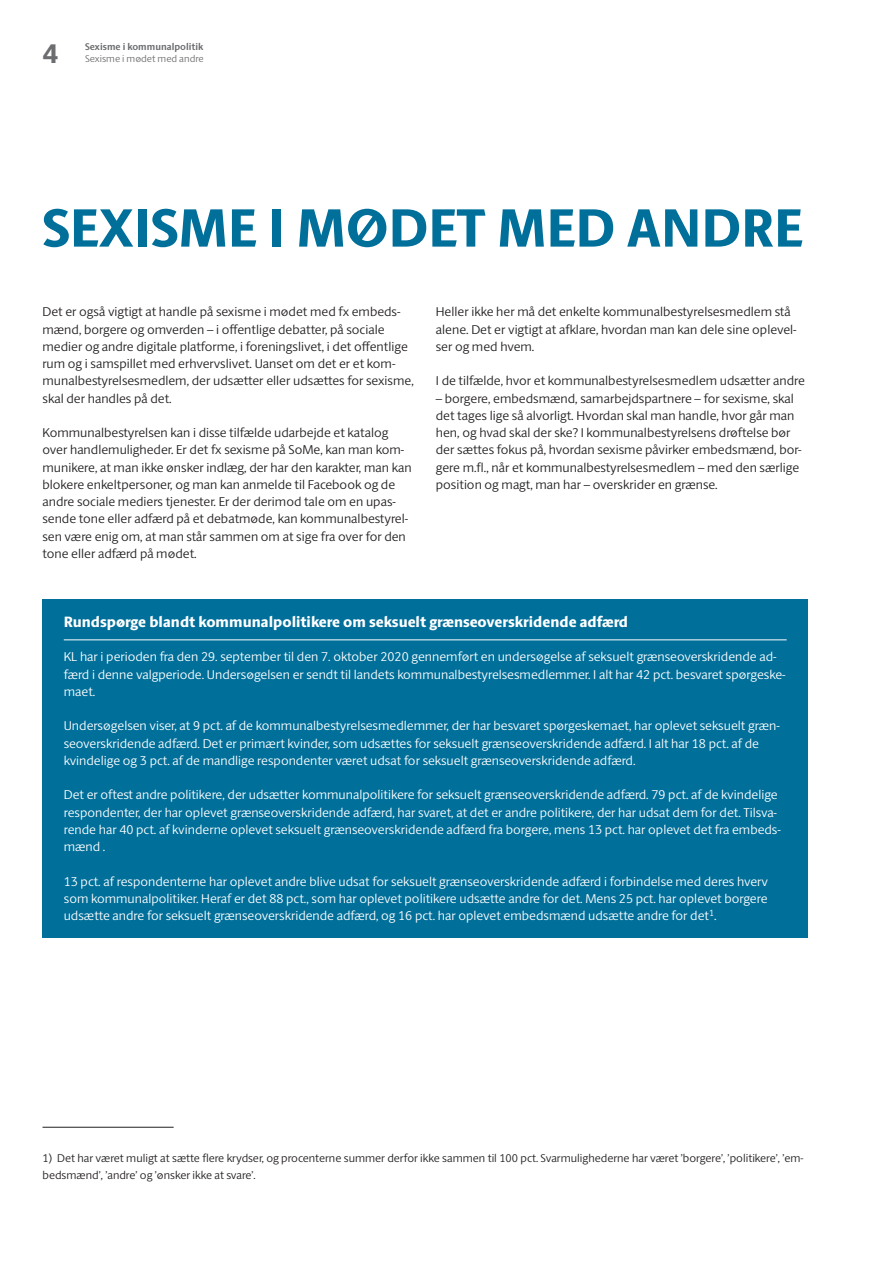
<style>
.page{position:relative;width:893px;height:1263px;background:#fff}
.page>*{position:absolute;margin:0;border:0;box-sizing:border-box;transform-origin:0 0}
.Rubrik_1_-_SANS{font:800 54px "ID Sans";color:#006f9a}
.t1{font:800 27px "ID Sans";color:#6c6d70}
.Brødtekst_-_SERIF{font:800 15px "ID Sans";color:#fff}
.Brødtekst_-_SERIF-2{font:300 12.75px/17.2px "ID Sans";color:#fff}
.Brødtekst_-_SERIF-3{font:300 12.75px/17.2px "ID Sans";color:#231f20}
.Brødtekst_-_SERIF-4{font:300 11.25px/17.2px "ID Sans";color:#231f20}
.t2{font:700 9.75px "ID Sans";color:#6c6d70}
.t3{font:300 9.75px "ID Sans";color:#6c6d70}
</style>
<div class="page">
<div style="left:43px;top:599px;width:765px;height:339px;background:#006f9a"></div>
<hr style="left:64px;top:639px;width:723px;height:1px;background:#fff">
<hr style="left:43px;top:1127px;width:131px;height:1px;background:#231f20">
<h2 class="t1" style="left:43px;top:37px;width:17px">4</h2>
<p class="t2" style="left:85px;top:41px;width:120px">Sexisme i kommunalpolitik</p>
<p class="t3" style="left:85px;top:53px;width:120px">Sexisme i mødet med andre</p>
<h1 class="Rubrik_1_-_SANS" style="left:43px;top:195px;width:762px">SEXISME I MØDET MED ANDRE</h1>
<p class="Brødtekst_-_SERIF-3" style="left:43px;top:303px;width:373px">Det er også vigtigt at handle på sexisme i mødet med fx embeds&shy;mænd, borgere og omverden – i offentlige debatter, på sociale medier og andre digitale platforme, i foreningslivet, i det offentlige rum og i samspillet med erhvervslivet. Uanset om det er et kom&shy;munalbestyrelsesmedlem, der udsætter eller udsættes for sexisme, skal der handles på det.</p>
<p class="Brødtekst_-_SERIF-3" style="left:43px;top:424px;width:371px">Kommunalbestyrelsen kan i disse tilfælde udarbejde et katalog over handlemuligheder. Er det fx sexisme på SoMe, kan man kom&shy;munikere, at man ikke ønsker indlæg, der har den karakter, man kan blokere enkeltpersoner, og man kan anmelde til Facebook og de andre sociale mediers tjenester. Er der derimod tale om en upas&shy;sende tone eller adfærd på et debatmøde, kan kommunalbestyrel&shy;sen være enig om, at man står sammen om at sige fra over for den tone eller adfærd på mødet.</p>
<p class="Brødtekst_-_SERIF-3" style="left:436px;top:303px;width:362px">Heller ikke her må det enkelte kommunalbestyrelsesmedlem stå alene. Det er vigtigt at afklare, hvordan man kan dele sine oplevel&shy;ser og med hvem.</p>
<p class="Brødtekst_-_SERIF-3" style="left:436px;top:372px;width:371px">I de tilfælde, hvor et kommunalbestyrelsesmedlem udsætter andre</p>
<p class="Brødtekst_-_SERIF-3" style="left:436px;top:389px;width:367px">– borgere, embedsmænd, samarbejdspartnere – for sexisme, skal det tages lige så alvorligt. Hvordan skal man handle, hvor går man hen, og hvad skal der ske? I kommunalbestyrelsens drøftelse bør der sættes fokus på, hvordan sexisme påvirker embedsmænd, bor&shy;gere m.fl., når et kommunalbestyrelsesmedlem – med den særlige position og magt, man har – overskrider en grænse.</p>
<p class="Brødtekst_-_SERIF" style="left:64px;top:612px;width:566px">Rundspørge blandt kommunalpolitikere om seksuelt grænseoverskridende adfærd</p>
<p class="Brødtekst_-_SERIF-2" style="left:64px;top:648px;width:723px">KL har i perioden fra den 29. september til den 7. oktober 2020 gennemført en undersøgelse af seksuelt grænseoverskridende ad&shy;færd i denne valgperiode. Undersøgelsen er sendt til landets kommunalbestyrelsesmedlemmer. I alt har 42 pct. besvaret spørgeske&shy;maet.</p>
<p class="Brødtekst_-_SERIF-2" style="left:64px;top:717px;width:717px">Undersøgelsen viser, at 9 pct. af de kommunalbestyrelsesmedlemmer, der har besvaret spørgeskemaet, har oplevet seksuelt græn&shy;seoverskridende adfærd. Det er primært kvinder, som udsættes for seksuelt grænseoverskridende adfærd. I alt har 18 pct. af de kvindelige og 3 pct. af de mandlige respondenter været udsat for seksuelt grænseoverskridende adfærd.</p>
<p class="Brødtekst_-_SERIF-2" style="left:64px;top:786px;width:719px">Det er oftest andre politikere, der udsætter kommunalpolitikere for seksuelt grænseoverskridende adfærd. 79 pct. af de kvindelige respondenter, der har oplevet grænseoverskridende adfærd, har svaret, at det er andre politikere, der har udsat dem for det. Tilsva&shy;rende har 40 pct. af kvinderne oplevet seksuelt grænseoverskridende adfærd fra borgere, mens 13 pct. har oplevet det fra embeds&shy;mænd .</p>
<p class="Brødtekst_-_SERIF-2" style="left:64px;top:872px;width:706px;text-align:justify">13 pct. af respondenterne har oplevet andre blive udsat for seksuelt grænseoverskridende adfærd i forbindelse med deres hverv som kommunalpolitiker. Heraf er det 88 pct., som har oplevet politikere udsætte andre for det. Mens 25 pct. har oplevet borgere udsætte andre for seksuelt grænseoverskridende adfærd, og 16 pct. har oplevet embedsmænd udsætte andre for det<sup>1</sup>.</p>
<p class="Brødtekst_-_SERIF-4" style="left:43px;top:1149px;width:762px">1) Det har været muligt at sætte flere krydser, og procenterne summer derfor ikke sammen til 100 pct. Svarmulighederne har været ’borgere’, ’politikere’, ’em&shy;bedsmænd’, ’andre’ og ’ønsker ikke at svare’.</p>
</div>
